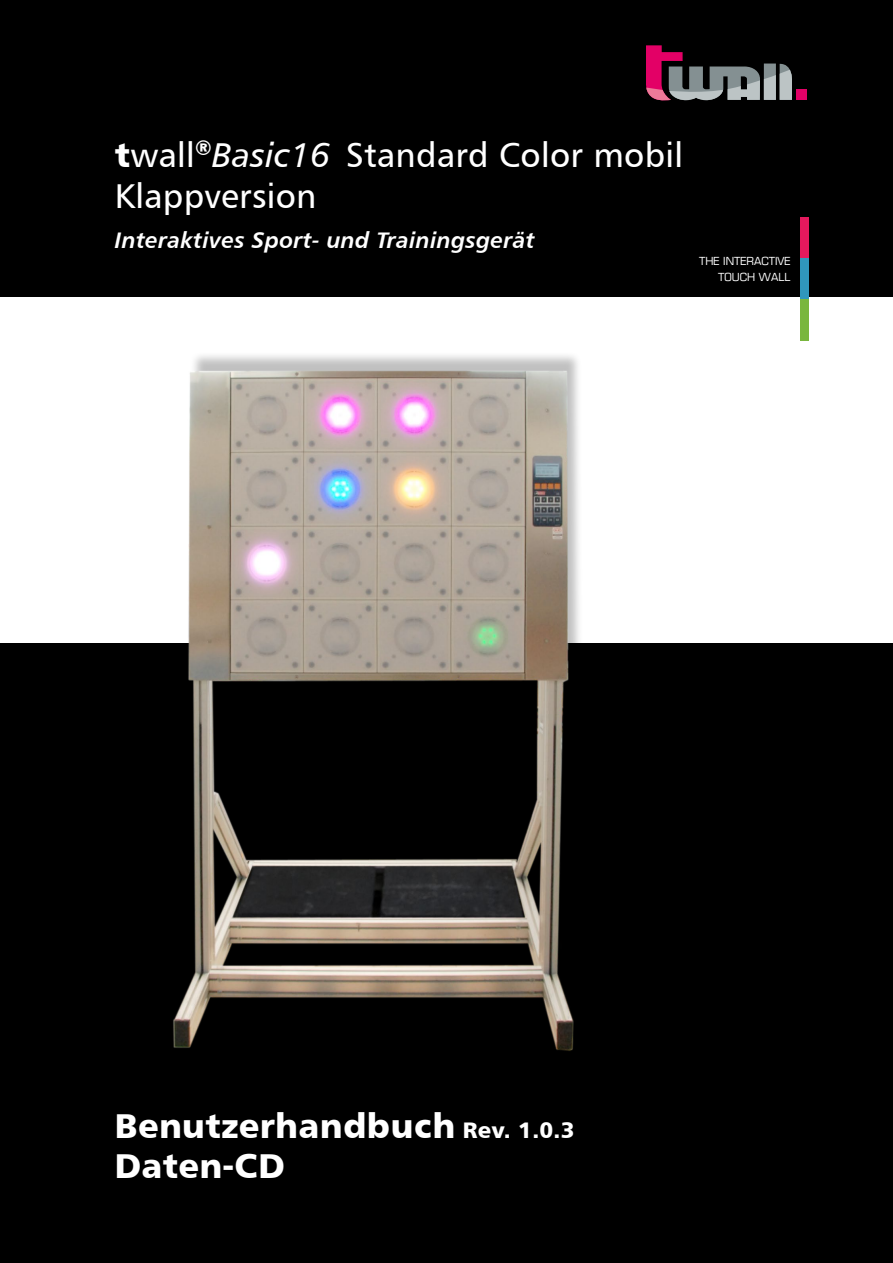
<style>
.page{position:relative;width:893px;height:1263px;background:#000}
.page>*{position:absolute;margin:0;border:0;box-sizing:border-box;transform-origin:0 0}
.t1{font:34.5px/41.4px "Humanist 777 BT Roman B";letter-spacing:.01em;color:#fff}
.t2{font:34.5px/40.5px "Humanist 777 BT Black B";letter-spacing:.01em;color:#fff}
.t3{font:22.5px "Humanist 777 BT Bold Italic B";letter-spacing:.01em;color:#fff}
.t4{font:10.8px/16.2px "Eurostile";color:#fff;text-align:right}
.s1{font-family:"Humanist 777 BT Black B"}
.s2{font-family:"Humanist 777 BT Italic B"}
.s3{font-size:22.5px}
</style>
<div class="page">
<div style="left:0;top:298px;width:893px;height:345px;background:#fff"></div>
<div style="left:800px;top:217px;width:9px;height:41px;background:#e4195d"></div>
<div style="left:800px;top:258px;width:9px;height:42px;background:#3097bc"></div>
<div style="left:800px;top:300px;width:9px;height:41px;background:#79b63e"></div>
<div style="left:796px;top:89px;width:11px;height:11px;background:#e30066"></div>
<svg style="left:646px;top:45px;width:146px;height:56px"></svg>
<img style="left:173px;top:355px;width:406px;height:696px">
<p class="t1" style="left:115px;top:133px;width:570px"><span class="s1">t</span>wall<sup>®</sup><span class="s2">Basic16</span> Standard Color mobil<br>Klappversion</p>
<p class="t3" style="left:115px;top:225px;width:421px">Interaktives Sport- und Trainingsgerät</p>
<p class="t4" style="left:699px;top:253px;width:93px">THE INTERACTIVE<br>TOUCH WALL</p>
<p class="t2" style="left:115px;top:1104px;width:461px">Benutzerhandbuch <span class="s3">Rev. 1.0.3<br></span>Daten-CD</p>
</div>
